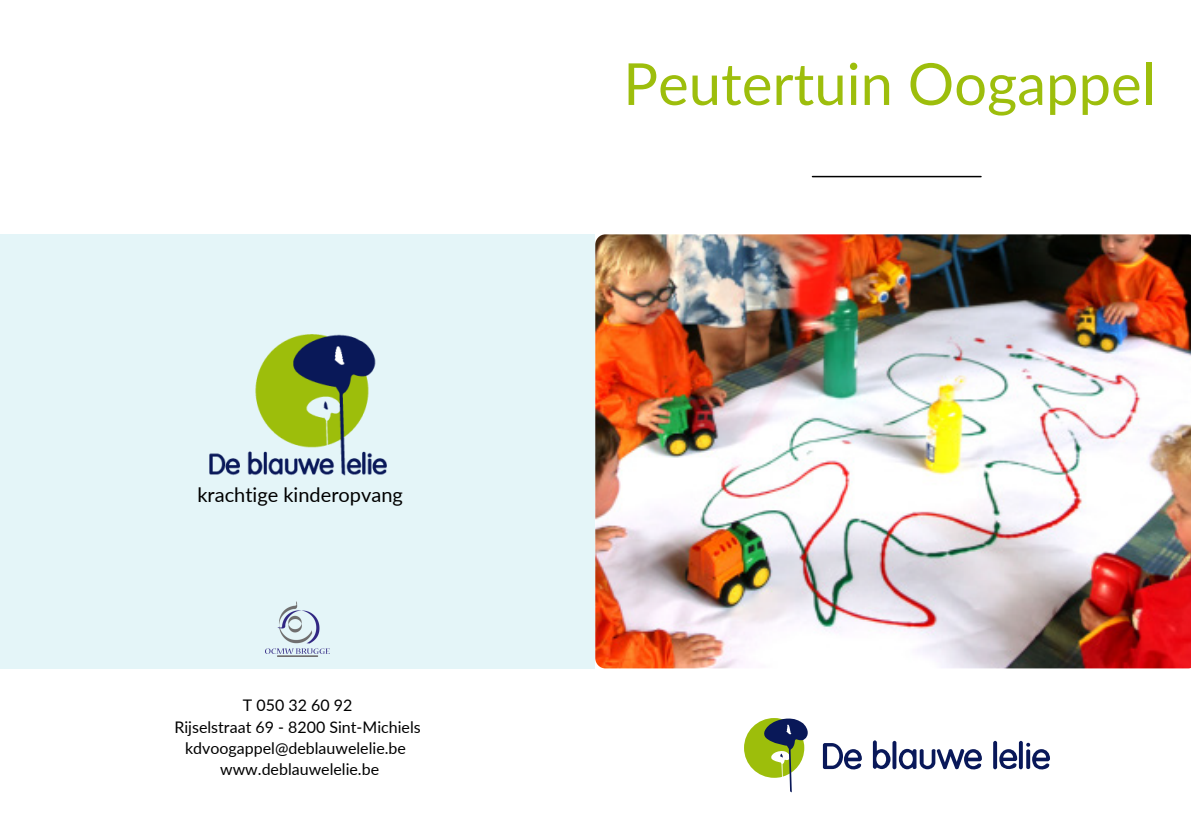
<style>
.page{position:relative;width:1191px;height:839px;background:#fff}
.page>*{position:absolute;margin:0;border:0;box-sizing:border-box;transform-origin:0 0}
.t1{font:58px "Lato";color:#9dbe0c}
.t2{font:20px "Lato";color:#000}
.t3{font:16px "Lato";color:#000}
</style>
<div class="page">
<div style="left:0;top:234px;width:595px;height:434px;background:#e4f5f8"></div>
<img style="left:265px;top:601px;width:65px;height:55px">
<img style="left:209px;top:334px;width:177px;height:141px">
<svg style="left:744px;top:718px;width:64px;height:74px"></svg>
<svg style="left:873px;top:740px;width:109px;height:30px"></svg>
<svg style="left:823px;top:743px;width:39px;height:27px"></svg>
<svg style="left:993px;top:740px;width:57px;height:30px"></svg>
<img style="left:595px;top:234px;width:596px;height:434px">
<hr style="left:812px;top:176px;width:169px;height:1px;background:#000">
<h1 class="t2" style="left:197px;top:482px;width:207px">krachtige kinderopvang</h1>
<p class="t3" style="left:243px;top:695px;width:111px">T 050 32 60 92</p>
<p class="t3" style="left:174px;top:716px;width:248px">Rijselstraat 69 - 8200 Sint-Michiels</p>
<p class="t3" style="left:185px;top:738px;width:222px">kdvoogappel@deblauwelelie.be</p>
<p class="t3" style="left:220px;top:759px;width:160px">www.deblauwelelie.be</p>
<p class="t1" style="left:623px;top:48px;width:534px">Peutertuin Oogappel</p>
</div>
